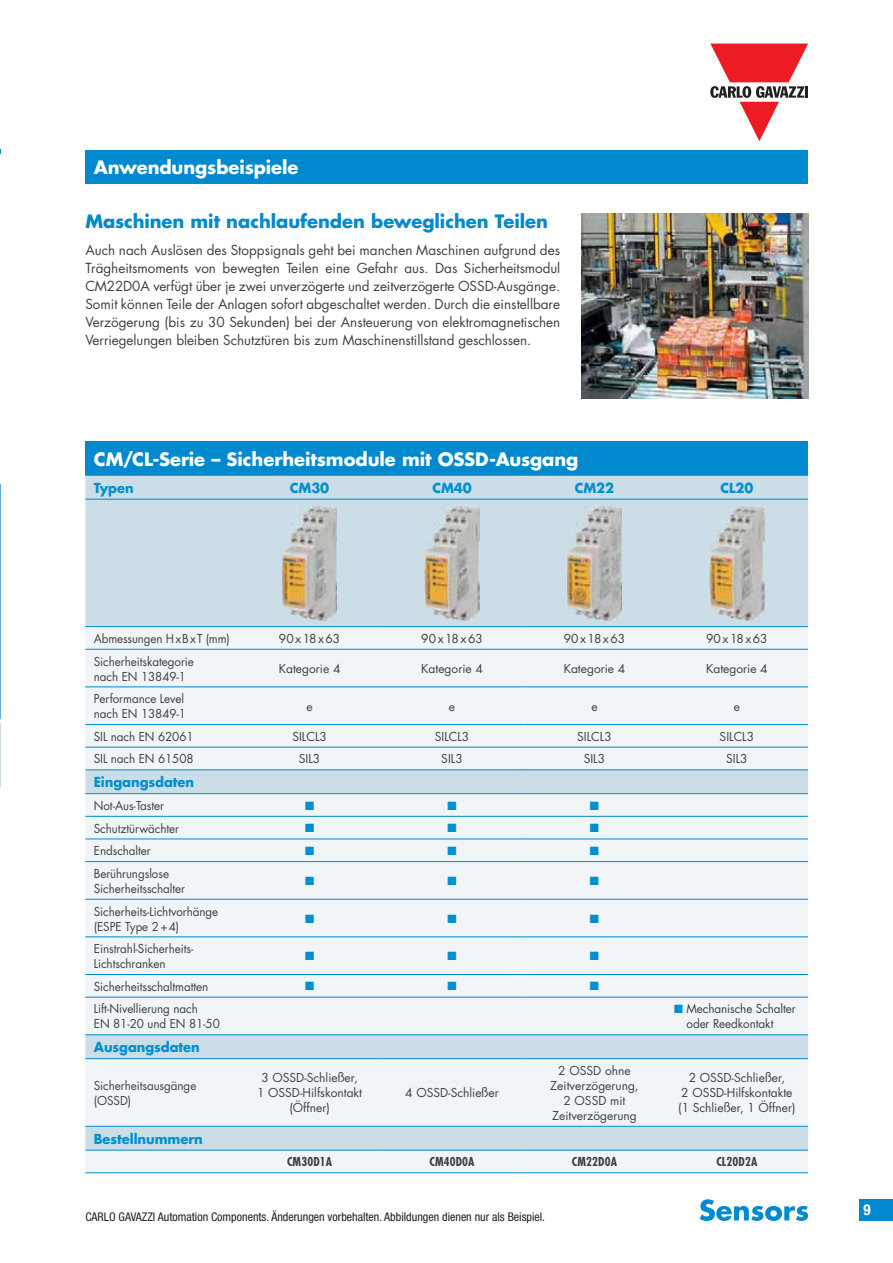
<style>
.page{position:relative;width:893px;height:1263px;background:#fff}
.page>*{position:absolute;margin:0;border:0;box-sizing:border-box;transform-origin:0 0}
.t1{font:700 18px "Futura Std";letter-spacing:-.005em;color:#fff}
.t2{font:700 18px "Futura Std";color:#0089cf}
.t3{font:700 condensed 15px "Helvetica Neue LT Std";color:#fff}
.t4{font:13.5px/18px "Futura Std";letter-spacing:-.005em;color:#404041;text-align:justify}
.t5{font:700 13.5px "Futura Std";letter-spacing:-.005em;color:#0090d2}
.t6{font:12px/15px "Futura Std";letter-spacing:-.005em;color:#404041}
.t7{font:condensed 12px "Helvetica Neue LT Std";color:#231f20}
.t8{font:700 condensed 12px "Futura Std";letter-spacing:.01em;color:#404041}
</style>
<div class="page">
<hr style="left:0;top:484px;width:1px;height:235px;background:#62acdf">
<hr style="left:0;top:723px;width:1px;height:64px;background:#cbdde6">
<img style="left:581px;top:214px;width:227px;height:185px">
<svg style="left:710px;top:44px;width:98px;height:97px"></svg>
<div style="left:859px;top:1199px;width:33px;height:22px;background:#0089cf"></div>
<svg style="left:699px;top:1199px;width:109px;height:22px"></svg>
<div style="left:85px;top:150px;width:723px;height:34px;background:#0089cf"></div>
<div style="left:85px;top:441px;width:723px;height:34px;background:#0089cf"></div>
<div style="left:85px;top:476px;width:723px;height:150px;background:#cbdde6"></div>
<svg style="left:85px;top:627px;width:723px;height:546px;fill:#f1f5f8"></svg>
<hr style="left:381px;top:626px;width:142px;height:1px;background:#0089cf">
<hr style="left:523px;top:626px;width:285px;height:1px;background:#0089cf">
<hr style="left:381px;top:793px;width:142px;height:1px;background:#0089cf">
<hr style="left:523px;top:793px;width:285px;height:1px;background:#0089cf">
<hr style="left:381px;top:1058px;width:142px;height:1px;background:#0089cf">
<hr style="left:523px;top:1058px;width:285px;height:1px;background:#0089cf">
<hr style="left:381px;top:1150px;width:142px;height:1px;background:#0089cf">
<hr style="left:523px;top:1150px;width:285px;height:1px;background:#0089cf">
<hr style="left:85px;top:499px;width:438px;height:1px;background:#0089cf">
<hr style="left:523px;top:499px;width:285px;height:1px;background:#0089cf">
<hr style="left:85px;top:816px;width:438px;height:1px;background:#0089cf">
<hr style="left:523px;top:816px;width:285px;height:1px;background:#0089cf">
<hr style="left:85px;top:839px;width:438px;height:1px;background:#0089cf">
<hr style="left:523px;top:839px;width:285px;height:1px;background:#0089cf">
<hr style="left:85px;top:861px;width:438px;height:1px;background:#0089cf">
<hr style="left:523px;top:861px;width:285px;height:1px;background:#0089cf">
<hr style="left:85px;top:899px;width:438px;height:1px;background:#0089cf">
<hr style="left:523px;top:899px;width:285px;height:1px;background:#0089cf">
<hr style="left:85px;top:937px;width:438px;height:1px;background:#0089cf">
<hr style="left:523px;top:937px;width:285px;height:1px;background:#0089cf">
<hr style="left:85px;top:974px;width:438px;height:1px;background:#0089cf">
<hr style="left:523px;top:974px;width:285px;height:1px;background:#0089cf">
<hr style="left:85px;top:997px;width:438px;height:1px;background:#0089cf">
<hr style="left:523px;top:997px;width:285px;height:1px;background:#0089cf">
<hr style="left:85px;top:1126px;width:438px;height:1px;background:#0089cf">
<hr style="left:523px;top:1126px;width:285px;height:1px;background:#0089cf">
<hr style="left:85px;top:1173px;width:438px;height:1px;background:#0089cf">
<hr style="left:523px;top:1173px;width:285px;height:1px;background:#0089cf">
<hr style="left:85px;top:649px;width:438px;height:1px;background:#0089cf">
<hr style="left:523px;top:649px;width:285px;height:1px;background:#0089cf">
<hr style="left:85px;top:687px;width:438px;height:1px;background:#0089cf">
<hr style="left:523px;top:687px;width:285px;height:1px;background:#0089cf">
<hr style="left:85px;top:724px;width:438px;height:1px;background:#0089cf">
<hr style="left:523px;top:724px;width:285px;height:1px;background:#0089cf">
<hr style="left:85px;top:747px;width:438px;height:1px;background:#0089cf">
<hr style="left:523px;top:747px;width:285px;height:1px;background:#0089cf">
<hr style="left:85px;top:475px;width:438px;height:1px;background:#0089cf">
<hr style="left:523px;top:475px;width:285px;height:1px;background:#0089cf">
<hr style="left:85px;top:626px;width:296px;height:1px;background:#0089cf">
<hr style="left:85px;top:770px;width:438px;height:1px;background:#0089cf">
<hr style="left:523px;top:770px;width:285px;height:1px;background:#0089cf">
<hr style="left:85px;top:793px;width:296px;height:1px;background:#0089cf">
<hr style="left:85px;top:1035px;width:438px;height:1px;background:#0089cf">
<hr style="left:523px;top:1035px;width:285px;height:1px;background:#0089cf">
<hr style="left:85px;top:1058px;width:296px;height:1px;background:#0089cf">
<hr style="left:85px;top:1150px;width:296px;height:1px;background:#0089cf">
<img style="left:282px;top:506px;width:55px;height:114px">
<img style="left:425px;top:506px;width:54px;height:114px">
<img style="left:567px;top:506px;width:54px;height:114px">
<img style="left:709px;top:506px;width:55px;height:114px">
<svg style="left:305px;top:801px;width:9px;height:9px"></svg>
<svg style="left:448px;top:801px;width:8px;height:9px"></svg>
<svg style="left:590px;top:801px;width:8px;height:9px"></svg>
<svg style="left:305px;top:824px;width:9px;height:8px"></svg>
<svg style="left:448px;top:824px;width:8px;height:8px"></svg>
<svg style="left:590px;top:824px;width:8px;height:8px"></svg>
<svg style="left:305px;top:846px;width:9px;height:9px"></svg>
<svg style="left:448px;top:846px;width:8px;height:9px"></svg>
<svg style="left:590px;top:846px;width:8px;height:9px"></svg>
<svg style="left:305px;top:877px;width:9px;height:8px"></svg>
<svg style="left:448px;top:877px;width:8px;height:8px"></svg>
<svg style="left:590px;top:877px;width:8px;height:8px"></svg>
<svg style="left:305px;top:914px;width:9px;height:9px"></svg>
<svg style="left:448px;top:914px;width:8px;height:9px"></svg>
<svg style="left:590px;top:914px;width:8px;height:9px"></svg>
<svg style="left:305px;top:952px;width:9px;height:8px"></svg>
<svg style="left:448px;top:952px;width:8px;height:8px"></svg>
<svg style="left:590px;top:952px;width:8px;height:8px"></svg>
<svg style="left:305px;top:982px;width:9px;height:8px"></svg>
<svg style="left:448px;top:982px;width:8px;height:8px"></svg>
<svg style="left:590px;top:982px;width:8px;height:8px"></svg>
<svg style="left:674px;top:1005px;width:8px;height:8px"></svg>
<h1 class="t1" style="left:94px;top:159px;width:206px">Anwendungsbeispiele</h1>
<h1 class="t2" style="left:85px;top:213px;width:464px">Maschinen mit nachlaufenden beweglichen Teilen</h1>
<p class="t4" style="left:85px;top:242px;width:476px">Auch nach Auslösen des Stoppsignals geht bei manchen Maschinen aufgrund des Trägheitsmoments von bewegten Teilen eine Gefahr aus. Das Sicherheitsmodul CM22D0A verfügt über je zwei unverzögerte und zeitverzögerte OSSD-Ausgänge.<br>Somit können Teile der Anlagen sofort abgeschaltet werden. Durch die einstellbare Verzögerung (bis zu 30 Sekunden) bei der Ansteuerung von elektromagnetischen Verriegelungen bleiben Schutztüren bis zum Maschinenstillstand geschlossen.</p>
<h1 class="t1" style="left:94px;top:451px;width:486px">CM/CL-Serie – Sicherheitsmodule mit OSSD-Ausgang</h1>
<p class="t5" style="left:94px;top:481px;width:41px">Typen</p>
<p class="t5" style="left:290px;top:481px;width:41px">CM30</p>
<p class="t5" style="left:432px;top:481px;width:41px">CM40</p>
<p class="t5" style="left:575px;top:481px;width:41px">CM22</p>
<p class="t5" style="left:720px;top:481px;width:34px">CL20</p>
<p class="t6" style="left:94px;top:632px;width:137px">Abmessungen H x B x T (mm)</p>
<p class="t6" style="left:279px;top:632px;width:63px">90 x 18 x 63</p>
<p class="t6" style="left:421px;top:632px;width:63px">90 x 18 x 63</p>
<p class="t6" style="left:563px;top:632px;width:63px">90 x 18 x 63</p>
<p class="t6" style="left:706px;top:632px;width:63px">90 x 18 x 63</p>
<p class="t6" style="left:94px;top:654px;width:101px">Sicherheitskategorie nach EN 13849-1</p>
<p class="t6" style="left:279px;top:662px;width:63px">Kategorie 4</p>
<p class="t6" style="left:421px;top:662px;width:63px">Kategorie 4</p>
<p class="t6" style="left:563px;top:662px;width:63px">Kategorie 4</p>
<p class="t6" style="left:706px;top:662px;width:63px">Kategorie 4</p>
<p class="t6" style="left:94px;top:692px;width:94px">Performance Level nach EN 13849-1</p>
<p class="t6" style="left:306px;top:700px;width:8px">e</p>
<p class="t6" style="left:449px;top:700px;width:8px">e</p>
<p class="t6" style="left:591px;top:700px;width:8px">e</p>
<p class="t6" style="left:733px;top:700px;width:8px">e</p>
<p class="t6" style="left:94px;top:730px;width:101px">SIL nach EN 62061</p>
<p class="t6" style="left:292px;top:730px;width:36px">SILCL3</p>
<p class="t6" style="left:435px;top:730px;width:36px">SILCL3</p>
<p class="t6" style="left:577px;top:730px;width:36px">SILCL3</p>
<p class="t6" style="left:719px;top:730px;width:36px">SILCL3</p>
<p class="t6" style="left:94px;top:752px;width:101px">SIL nach EN 61508</p>
<p class="t6" style="left:299px;top:752px;width:23px">SIL3</p>
<p class="t6" style="left:441px;top:752px;width:23px">SIL3</p>
<p class="t6" style="left:583px;top:752px;width:23px">SIL3</p>
<p class="t6" style="left:726px;top:752px;width:23px">SIL3</p>
<p class="t5" style="left:94px;top:776px;width:102px">Eingangsdaten</p>
<p class="t6" style="left:94px;top:795px;width:87px;line-height:22.6px">Not-Aus-Taster<br>Schutztürwächter<br>Endschalter<br>Berührungslose</p>
<p class="t6" style="left:94px;top:878px;width:126px;line-height:22.6px">Sicherheitsschalter<br>Sicherheits-Lichtvorhänge</p>
<p class="t6" style="left:94px;top:916px;width:101px;line-height:22.6px">(ESPE Type 2 + 4)<br>Einstrahl-Sicherheits-</p>
<p class="t6" style="left:94px;top:953px;width:116px;line-height:22.6px">Lichtschranken<br>Sicherheitsschaltmatten<br>Lift-Nivellierung nach</p>
<p class="t6" style="left:94px;top:1017px;width:127px">EN 81-20 und EN 81-50</p>
<p class="t6" style="left:686px;top:1002px;width:111px">Mechanische Schalter oder Reedkontakt</p>
<p class="t5" style="left:94px;top:1041px;width:107px">Ausgangsdaten</p>
<p class="t6" style="left:94px;top:1079px;width:104px">Sicherheitsausgänge (OSSD)</p>
<p class="t6" style="left:257px;top:1071px;width:106px;text-align:center">3 OSSD-Schließer,<br>1 OSSD-Hilfskontakt (Öffner)</p>
<p class="t5" style="left:94px;top:1132px;width:111px">Bestellnummern</p>
<p class="t6" style="left:405px;top:1086px;width:95px">4 OSSD-Schließer</p>
<p class="t6" style="left:550px;top:1064px;width:90px;text-align:center">2 OSSD ohne<br>Zeitverzögerung,<br>2 OSSD mit<br>Zeitverzögerung</p>
<p class="t6" style="left:678px;top:1071px;width:119px;text-align:center">2 OSSD-Schließer,<br>2 OSSD-Hilfskontakte (1 Schließer, 1 Öffner)</p>
<p class="t8" style="left:287px;top:1155px;width:47px">CM30D1A</p>
<p class="t8" style="left:429px;top:1155px;width:47px">CM40D0A</p>
<p class="t8" style="left:572px;top:1155px;width:47px">CM22D0A</p>
<p class="t8" style="left:716px;top:1155px;width:42px">CL20D2A</p>
<p class="t7" style="left:85px;top:1212px;width:461px">CARLO GAVAZZI Automation Components. Änderungen vorbehalten. Abbildungen dienen nur als Beispiel.</p>
<p class="t3" style="left:863px;top:1201px;width:9px">9</p>
</div>
